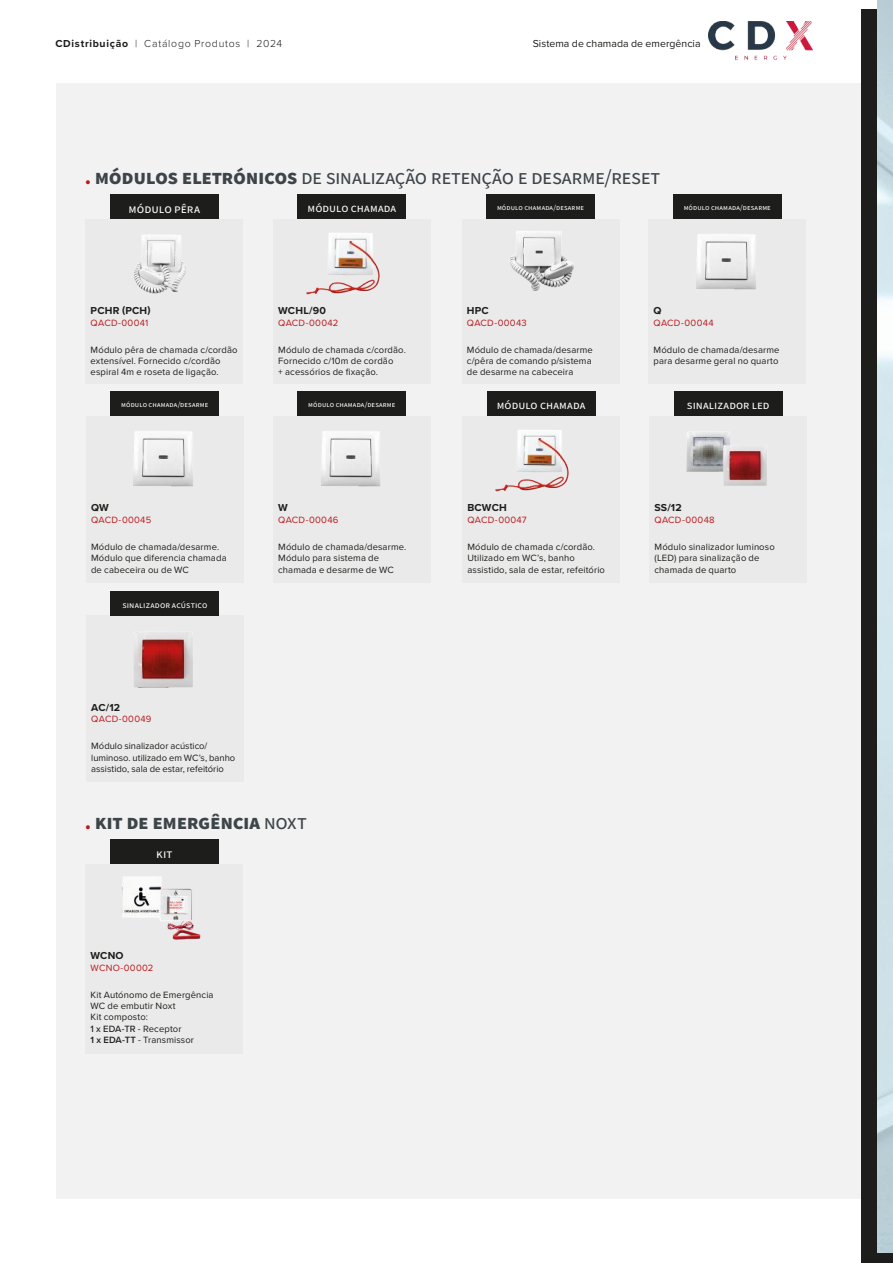
<style>
.page{position:relative;width:893px;height:1263px;background:#fff}
.page>*{position:absolute;margin:0;border:0;box-sizing:border-box;transform-origin:0 0}
.t1{font:21px "Source Sans Pro";letter-spacing:-.025em;color:#3d4549}
.t2{font:700 21px "Source Sans Pro";letter-spacing:-.02em;color:#3d4549}
.t3{font:12.75px "Source Sans Pro";color:#fff}
.t4{font:12px "Source Sans Pro";letter-spacing:.005em;color:#fff}
.t5{font:700 10.5px "Proxima Nova";letter-spacing:.02em;color:#1d1d1b}
.t6{font:300 10.5px "Proxima Nova";letter-spacing:.07em;color:#1d1d1b}
.t7{font:10.5px "Proxima Nova";letter-spacing:.005em;color:#1d1d1b}
.t8{font:9.45px/11.4px "Proxima Nova";letter-spacing:.015em;color:#1d1d1b}
.t9{font:9.45px "Proxima Nova";letter-spacing:.03em;color:#bc181d}
.t10{font:9px "Source Sans Pro";letter-spacing:.015em;color:#fff}
.t11{font:7.5px "Source Sans Pro";letter-spacing:.015em;color:#fff}
.s1{font-weight:700}
.s2{font-weight:700;color:#bc181d}
.s3{color:#bc181d}
.s4{font-weight:400}
.s5{font-weight:500}
.s6{font-weight:600}
</style>
<div class="page">
<div style="left:0;top:0;width:893px;height:1199px;background:#f2f2f3"></div>
<div style="left:0;top:0;width:55px;height:1263px;background:#fff"></div>
<div style="left:0;top:0;width:893px;height:83px;background:#fff"></div>
<img style="left:709px;top:21px;width:104px;height:39px">
<div style="left:86px;top:219px;width:157px;height:165px;background:#eaeaea"></div>
<div style="left:86px;top:864px;width:157px;height:189px;background:#eaeaea"></div>
<div style="left:273px;top:219px;width:158px;height:165px;background:#eaeaea"></div>
<div style="left:462px;top:416px;width:158px;height:167px;background:#eaeaea"></div>
<div style="left:649px;top:416px;width:158px;height:167px;background:#eaeaea"></div>
<div style="left:86px;top:616px;width:158px;height:166px;background:#eaeaea"></div>
<div style="left:462px;top:219px;width:157px;height:165px;background:#eaeaea"></div>
<div style="left:649px;top:219px;width:157px;height:165px;background:#eaeaea"></div>
<div style="left:86px;top:416px;width:157px;height:167px;background:#eaeaea"></div>
<div style="left:273px;top:416px;width:158px;height:167px;background:#eaeaea"></div>
<div style="left:110px;top:194px;width:109px;height:25px;background:#1d1d1b"></div>
<div style="left:110px;top:839px;width:109px;height:25px;background:#1d1d1b"></div>
<div style="left:298px;top:194px;width:108px;height:25px;background:#1d1d1b"></div>
<div style="left:487px;top:391px;width:108px;height:25px;background:#1d1d1b"></div>
<div style="left:674px;top:391px;width:108px;height:25px;background:#1d1d1b"></div>
<div style="left:111px;top:591px;width:108px;height:25px;background:#1d1d1b"></div>
<div style="left:486px;top:194px;width:109px;height:25px;background:#1d1d1b"></div>
<div style="left:673px;top:194px;width:108px;height:25px;background:#1d1d1b"></div>
<div style="left:111px;top:391px;width:108px;height:25px;background:#1d1d1b"></div>
<div style="left:298px;top:391px;width:108px;height:25px;background:#1d1d1b"></div>
<img style="left:134px;top:235px;width:52px;height:59px">
<img style="left:122px;top:876px;width:79px;height:64px">
<img style="left:306px;top:233px;width:74px;height:62px">
<img style="left:495px;top:430px;width:74px;height:62px">
<img style="left:686px;top:433px;width:81px;height:53px">
<img style="left:134px;top:634px;width:59px;height:54px">
<img style="left:509px;top:231px;width:65px;height:60px">
<img style="left:696px;top:234px;width:60px;height:56px">
<img style="left:133px;top:431px;width:60px;height:56px">
<img style="left:321px;top:431px;width:59px;height:56px">
<div style="left:861px;top:9px;width:32px;height:1254px;background:#1d1d1b"></div>
<img style="left:877px;top:0;width:16px;height:1252px">
<p class="t6" style="left:55px;top:36px;width:228px"><span class="s1">CDistribuição</span> | Catálogo Produtos | 2024</p>
<p class="t7" style="left:533px;top:36px;width:169px">Sistema de chamada de emergência</p>
<h1 class="t1" style="left:85px;top:163px;width:577px"><span class="s2">.</span> <span class="s1">módulos eletrónicos</span> de sinalização retenção e desarme/reset</h1>
<h2 class="t3" style="left:129px;top:200px;width:73px">módulo pêra</h2>
<p class="t5" style="left:91px;top:303px;width:62px">PCHR (PCH)</p>
<p class="t9" style="left:91px;top:315px;width:59px">QACD-00041</p>
<p class="t8" style="left:91px;top:343px;width:149px">Módulo pêra de chamada c/cordão extensível. Fornecido c/cordão espiral 4m e roseta de ligação.</p>
<p class="t4" style="left:308px;top:200px;width:90px">módulo chamada</p>
<p class="t5" style="left:278px;top:303px;width:49px">WCHL/90</p>
<p class="t9" style="left:278px;top:315px;width:62px">QACD-00042</p>
<p class="t8" style="left:278px;top:343px;width:129px">Módulo de chamada c/cordão.<br>Fornecido c/10m de cordão<br>+ acessórios de fixação.</p>
<p class="t11" style="left:121px;top:400px;width:89px">módulo chamada/desarme</p>
<p class="t11" style="left:308px;top:400px;width:89px">módulo chamada/desarme</p>
<p class="t5" style="left:91px;top:500px;width:19px">QW</p>
<p class="t9" style="left:91px;top:513px;width:62px">QACD-00045</p>
<p class="t8" style="left:91px;top:541px;width:137px">Módulo de chamada/desarme.<br>Módulo que diferencia chamada de cabeceira ou de WC</p>
<p class="t10" style="left:122px;top:598px;width:87px">sinalizador acústico</p>
<p class="t5" style="left:91px;top:699px;width:30px">AC/12</p>
<p class="t9" style="left:91px;top:712px;width:62px">QACD-00049</p>
<p class="t8" style="left:91px;top:740px;width:146px">Módulo sinalizador acústico/ luminoso. utilizado em WC’s, banho assistido, sala de estar, refeitório</p>
<p class="t5" style="left:278px;top:500px;width:11px">W</p>
<p class="t9" style="left:278px;top:513px;width:62px">QACD-00046</p>
<p class="t8" style="left:278px;top:541px;width:130px">Módulo de chamada/desarme.<br>Módulo para sistema de chamada e desarme de WC</p>
<h1 class="t2" style="left:85px;top:808px;width:223px"><span class="s3">.</span> kit de emergência <span class="s4">noxt</span></h1>
<h2 class="t3" style="left:156px;top:845px;width:18px">kit</h2>
<p class="t5" style="left:91px;top:948px;width:35px">WCNO</p>
<p class="t9" style="left:91px;top:961px;width:64px">WCNO-00002</p>
<p class="t8" style="left:91px;top:988px;width:124px">Kit Autónomo de Emergência<br>WC de embutir Noxt<br>Kit composto:<br><span class="s5">1 x EDA-TR</span> - Receptor<br><span class="s6">1 x EDA-TT</span> - Transmissor</p>
<p class="t11" style="left:497px;top:202px;width:89px">módulo chamada/desarme</p>
<p class="t11" style="left:684px;top:202px;width:89px">módulo chamada/desarme</p>
<p class="t5" style="left:467px;top:303px;width:23px">HPC</p>
<p class="t9" style="left:467px;top:315px;width:61px">QACD-00043</p>
<p class="t8" style="left:467px;top:343px;width:127px;text-align:justify">Módulo de chamada/desarme c/pêra de comando p/sistema de desarme na cabeceira</p>
<p class="t5" style="left:653px;top:303px;width:10px">Q</p>
<p class="t9" style="left:653px;top:315px;width:62px">QACD-00044</p>
<p class="t8" style="left:653px;top:343px;width:127px">Módulo de chamada/desarme para desarme geral no quarto</p>
<p class="t4" style="left:497px;top:397px;width:90px">módulo chamada</p>
<p class="t4" style="left:687px;top:397px;width:84px">sinalizador led</p>
<p class="t5" style="left:467px;top:500px;width:41px">BCWCH</p>
<p class="t9" style="left:467px;top:513px;width:61px">QACD-00047</p>
<p class="t8" style="left:467px;top:541px;width:139px">Módulo de chamada c/cordão.<br>Utilizado em WC’s, banho assistido, sala de estar, refeitório</p>
<p class="t5" style="left:654px;top:500px;width:29px">SS/12</p>
<p class="t9" style="left:654px;top:513px;width:62px">QACD-00048</p>
<p class="t8" style="left:654px;top:541px;width:122px">Módulo sinalizador luminoso (LED) para sinalização de chamada de quarto</p>
</div>
